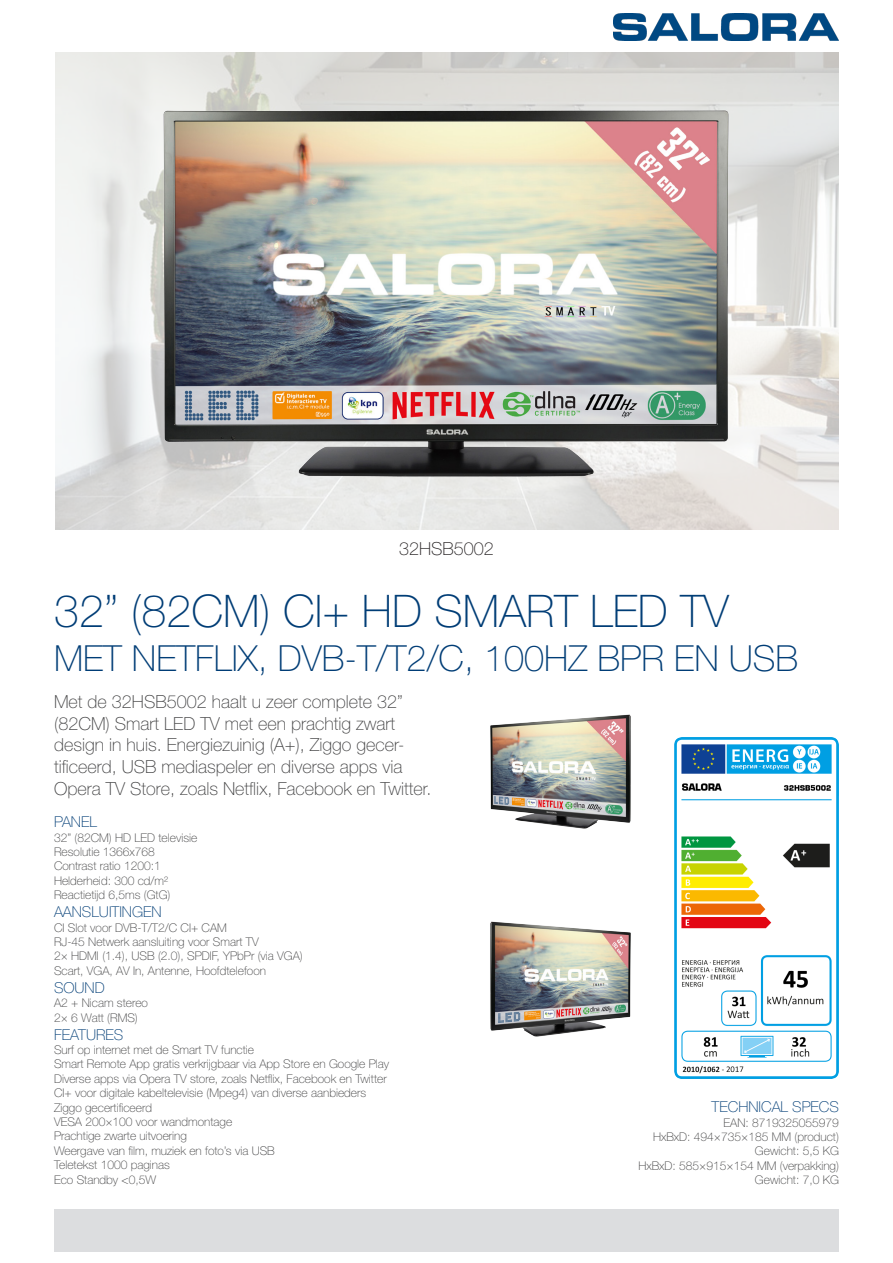
<style>
.page{position:relative;width:893px;height:1263px;background:#fff}
.page>*{position:absolute;margin:0;border:0;box-sizing:border-box;transform-origin:0 0}
.t1{font:100 45px "Helvetica Neue LT Std";color:#003d76}
.t2{font:100 36px "Helvetica Neue LT Std";color:#003d76}
.t3{font:100 18px/21.6px "Helvetica Neue LT Std";color:#3e3e3f}
.t4{font:100 18px "Helvetica Neue LT Std";color:#231f20}
.t5{font:100 15px "Helvetica Neue LT Std";color:#003d76}
.t6{font:100 12px "Helvetica Neue LT Std";color:#3e3e3f}
</style>
<div class="page">
<img style="left:55px;top:52px;width:784px;height:477px">
<div style="left:54px;top:1209px;width:785px;height:42px;background:#dcdddf"></div>
<img style="left:613px;top:14px;width:226px;height:27px">
<img style="left:135px;top:92px;width:621px;height:403px">
<img style="left:674px;top:738px;width:164px;height:340px">
<img style="left:490px;top:714px;width:141px;height:115px">
<img style="left:490px;top:921px;width:141px;height:116px">
<p class="t4" style="left:399px;top:539px;width:96px">32HSB5002</p>
<p class="t1" style="left:54px;top:586px;width:676px">32” (82CM) CI+ HD SMART LED TV</p>
<p class="t2" style="left:54px;top:637px;width:746px">MET NETFLIX, DVB-T/T2/C, 100HZ BPR EN USB</p>
<p class="t3" style="left:54px;top:691px;width:379px">Met de 32HSB5002 haalt u zeer complete 32” (82CM) Smart LED TV met een prachtig zwart design in huis. Energiezuinig (A+), Ziggo gecer&shy;tificeerd, USB mediaspeler en diverse apps via Opera TV Store, zoals Netflix, Facebook en Twitter.</p>
<p class="t5" style="left:54px;top:813px;width:45px">PANEL</p>
<p class="t6" style="left:54px;top:830px;width:145px">32” (82CM) HD LED televisie</p>
<p class="t6" style="left:54px;top:845px;width:102px">Resolutie 1366x768</p>
<p class="t6" style="left:54px;top:859px;width:108px">Contrast ratio 1200:1</p>
<p class="t6" style="left:54px;top:874px;width:116px">Helderheid: 300 cd/m²</p>
<p class="t6" style="left:54px;top:888px;width:118px">Reactietijd 6,5ms (GtG)</p>
<p class="t5" style="left:54px;top:903px;width:109px">AANSLUITINGEN</p>
<p class="t6" style="left:54px;top:920px;width:174px">CI Slot voor DVB-T/T2/C CI+ CAM</p>
<p class="t6" style="left:54px;top:935px;width:206px">RJ-45 Netwerk aansluiting voor Smart TV</p>
<p class="t6" style="left:54px;top:949px;width:250px">2× HDMI (1.4), USB (2.0), SPDIF, YPbPr (via VGA)</p>
<p class="t6" style="left:54px;top:964px;width:214px">Scart, VGA, AV In, Antenne, Hoofdtelefoon</p>
<p class="t5" style="left:54px;top:979px;width:52px">SOUND</p>
<p class="t6" style="left:54px;top:996px;width:96px">A2 + Nicam stereo</p>
<p class="t6" style="left:54px;top:1010px;width:85px">2× 6 Watt (RMS)</p>
<p class="t5" style="left:54px;top:1026px;width:71px">FEATURES</p>
<p class="t6" style="left:54px;top:1043px;width:202px">Surf op internet met de Smart TV functie</p>
<p class="t6" style="left:54px;top:1057px;width:337px">Smart Remote App gratis verkrijgbaar via App Store en Google Play</p>
<p class="t6" style="left:54px;top:1072px;width:334px">Diverse apps via Opera TV store, zoals Netflix, Facebook en Twitter</p>
<p class="t6" style="left:54px;top:1086px;width:314px">CI+ voor digitale kabeltelevisie (Mpeg4) van diverse aanbieders</p>
<p class="t6" style="left:54px;top:1100px;width:100px">Ziggo gecertificeerd</p>
<p class="t6" style="left:54px;top:1115px;width:180px">VESA 200×100 voor wandmontage</p>
<p class="t6" style="left:54px;top:1129px;width:134px">Prachtige zwarte uitvoering</p>
<p class="t6" style="left:54px;top:1144px;width:222px">Weergave van film, muziek en foto’s via USB</p>
<p class="t6" style="left:54px;top:1158px;width:117px">Teletekst 1000 paginas</p>
<p class="t6" style="left:54px;top:1172px;width:104px">Eco Standby &lt;0,5W</p>
<p class="t5" style="left:712px;top:1098px;width:129px">TECHNICAL SPECS</p>
<p class="t6" style="left:724px;top:1115px;width:117px">EAN: 8719325055979</p>
<p class="t6" style="left:653px;top:1130px;width:187px">HxBxD: 494×735×185 MM (product)</p>
<p class="t6" style="left:755px;top:1144px;width:86px">Gewicht: 5,5 KG</p>
<p class="t6" style="left:638px;top:1158px;width:202px">HxBxD: 585×915×154 MM (verpakking)</p>
<p class="t6" style="left:755px;top:1173px;width:86px">Gewicht: 7,0 KG</p>
</div>
